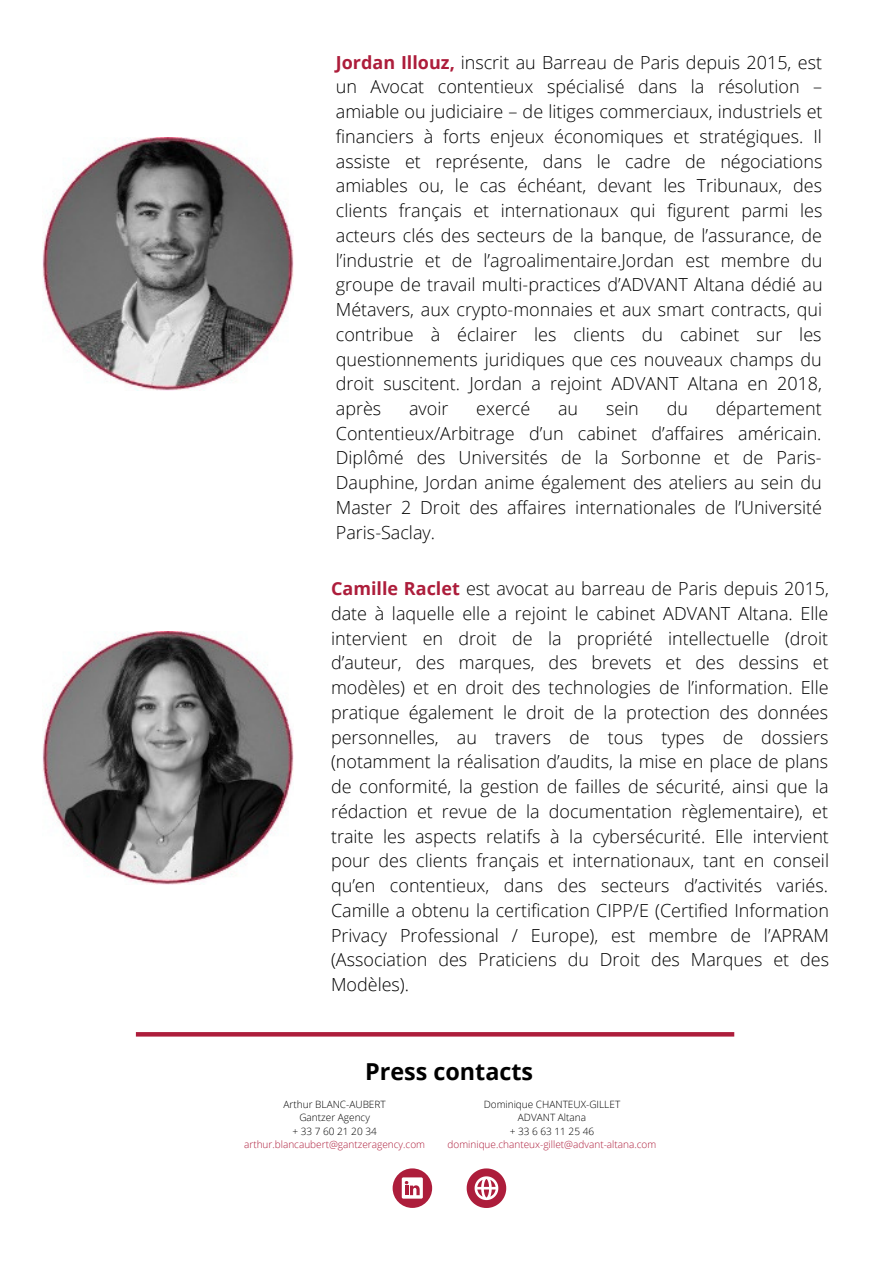
<style>
.page{position:relative;width:893px;height:1264px;background:#fff}
.page>*{position:absolute;margin:0;border:0;box-sizing:border-box;transform-origin:0 0}
.t1{font:700 23.4px "Open Sans";color:#000}
.t2{font:300 18px/24.8px "Open Sans";color:#000;text-align:justify}
.t3{font:300 10.05px/13.4px "Open Sans";color:#000;text-align:center}
.t4{font:300 10.05px "Open Sans";color:#ad1d3b}
.s1{font-weight:700;color:#ad1d3b}
</style>
<div class="page">
<svg style="left:392px;top:1168px;width:40px;height:39px"></svg>
<svg style="left:466px;top:1168px;width:40px;height:39px"></svg>
<svg style="left:136px;top:1032px;width:598px;height:4px;background:#ae213e"></svg>
<img style="left:43px;top:138px;width:251px;height:253px">
<img style="left:43px;top:631px;width:251px;height:253px">
<p class="t2" style="left:336px;top:49px;width:488px"><span class="s1">Jordan Illouz,</span> inscrit au Barreau de Paris depuis 2015, est un Avocat contentieux spécialisé dans la résolution – amiable ou judiciaire – de litiges commerciaux, industriels et financiers à forts enjeux économiques et stratégiques. Il assiste et représente, dans le cadre de négociations amiables ou, le cas échéant, devant les Tribunaux, des clients français et internationaux qui figurent parmi les acteurs clés des secteurs de la banque, de l’assurance, de l’industrie et de l’agroalimentaire.Jordan est membre du groupe de travail multi-practices d’ADVANT Altana dédié au Métavers, aux crypto-monnaies et aux smart contracts, qui contribue à éclairer les clients du cabinet sur les questionnements juridiques que ces nouveaux champs du droit suscitent. Jordan a rejoint ADVANT Altana en 2018, après</p>
<p class="t2" style="left:336px;top:395px;width:487px;text-indent:380px">département Contentieux/Arbitrage d’un cabinet d’affaires américain.<br>Diplômé des Universités de la Sorbonne et de Paris-Dauphine, Jordan anime également des ateliers au sein du Master 2 Droit des affaires internationales de l’Université Paris-Saclay.</p>
<p class="t2" style="left:409px;top:395px;width:41px">avoir</p>
<p class="t2" style="left:476px;top:395px;width:56px">exercé</p>
<p class="t2" style="left:558px;top:395px;width:22px">au</p>
<p class="t2" style="left:606px;top:395px;width:34px">sein</p>
<p class="t2" style="left:666px;top:395px;width:23px">du</p>
<p class="t2" style="left:331px;top:576px;width:499px"><span class="s1">Camille Raclet</span> est avocat au barreau de Paris depuis 2015, date à laquelle elle a rejoint le cabinet ADVANT Altana. Elle intervient en droit de la propriété intellectuelle (droit d’auteur, des marques, des brevets et des dessins et modèles) et en droit des technologies de l’information. Elle pratique également le droit de la protection des données personnelles, au travers de tous types de dossiers (notamment la réalisation d’audits, la mise en place de plans de conformité, la gestion de failles de sécurité, ainsi que la rédaction et revue de la documentation règlementaire), et traite les aspects relatifs à la cybersécurité. Elle intervient pour des clients français et internationaux, tant en conseil qu’en contentieux, dans des secteurs d’activités variés.<br>Camille a obtenu la certification CIPP/E (Certified Information Privacy Professional / Europe), est membre de l’APRAM (Association des Praticiens du Droit des Marques et des Modèles).</p>
<p class="t1" style="left:365px;top:1054px;width:170px">Press contacts</p>
<p class="t3" style="left:283px;top:1097px;width:104px">Arthur BLANC-AUBERT<br>Gantzer Agency<br>+ 33 7 60 21 20 34</p>
<p class="t4" style="left:244px;top:1137px;width:182px">arthur.blancaubert@gantzeragency.com</p>
<p class="t3" style="left:483px;top:1097px;width:138px">Dominique CHANTEUX-GILLET<br>ADVANT Altana<br>+ 33 6 63 11 25 46</p>
<p class="t4" style="left:447px;top:1137px;width:210px">dominique.chanteux-gillet@advant-altana.com</p>
</div>
